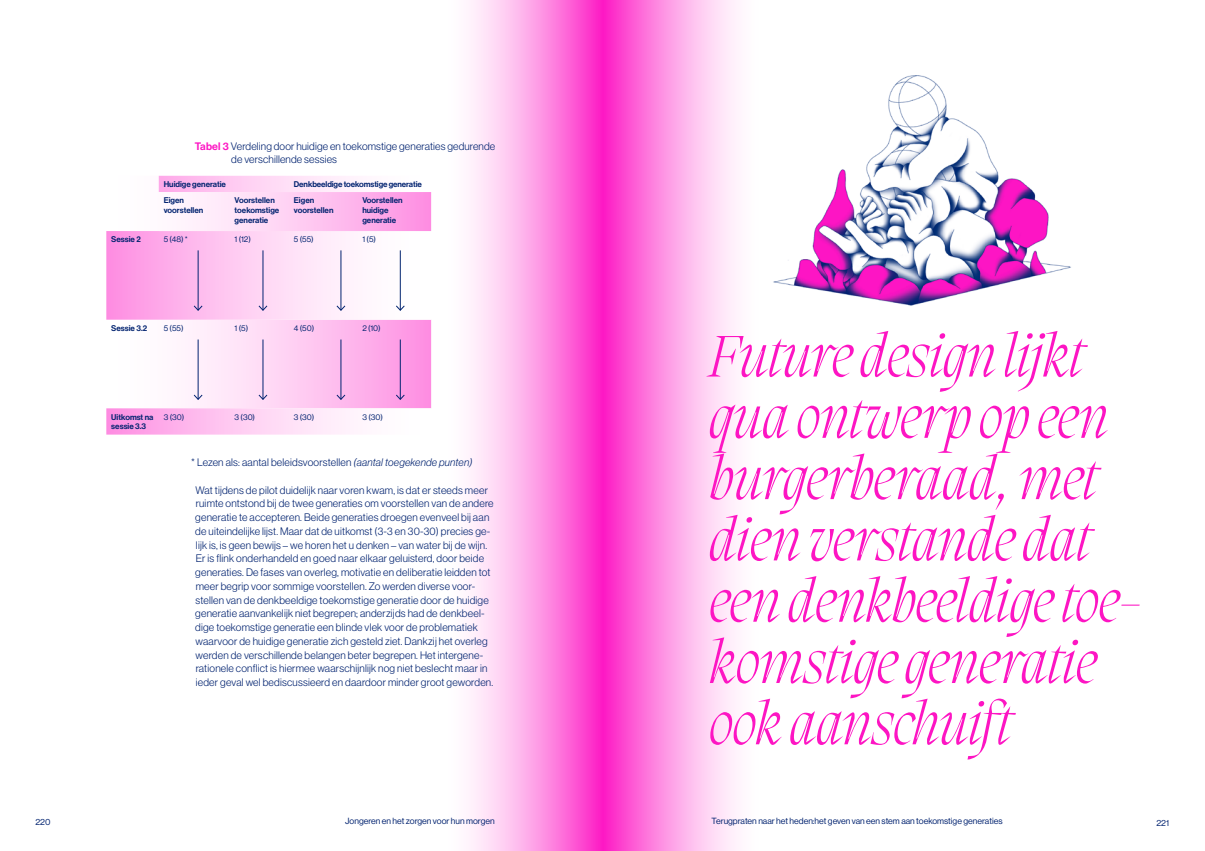
<style>
.page{position:relative;width:1205px;height:851px;background:#fff}
.page>*{position:absolute;margin:0;border:0;box-sizing:border-box;transform-origin:0 0}
.quote_groot{font:italic 200 60px/61.2px "Migra";letter-spacing:-.02em;color:#fd15c3}
.BODY_TEKST{font:10.62px/13.8px "N Haas Grotesk DS Pro 45 Lt";letter-spacing:.02em;color:#022370}
.t1{font:8.75px "N Haas Grotesk DS Pro 55 Rg";color:#022370}
.Tabel_kop{font:8.12px/9.8px "N Haas Grotesk DS Pro 65 Md";color:#022370}
.Tabel_body{font:8.12px "N Haas Grotesk DS Pro 55 Rg";color:#022370}
.s1{font-family:"N Haas Grotesk DS Pro 65 Md";color:#fd15c3}
.s2{font-family:"N Haas Grotesk DS Pro 46 Lt It"}
</style>
<div class="page">
<svg style="left:603px;top:0;width:136px;height:850px;background:#fe95e3"></svg>
<svg style="left:468px;top:0;width:135px;height:850px;background:#fe97e4"></svg>
<svg style="left:106px;top:319px;width:325px;height:89px"></svg>
<svg style="left:106px;top:176px;width:294px;height:143px"></svg>
<svg style="left:159px;top:192px;width:272px;height:39px"></svg>
<svg style="left:106px;top:408px;width:325px;height:26px"></svg>
<hr style="left:198px;top:250px;width:1px;height:60px;background:#022370">
<svg style="left:193px;top:305px;width:10px;height:6px"></svg>
<hr style="left:198px;top:339px;width:1px;height:60px;background:#022370">
<svg style="left:193px;top:394px;width:10px;height:6px"></svg>
<hr style="left:263px;top:250px;width:1px;height:60px;background:#022370">
<svg style="left:258px;top:305px;width:10px;height:6px"></svg>
<hr style="left:263px;top:339px;width:1px;height:60px;background:#022370">
<svg style="left:258px;top:394px;width:10px;height:6px"></svg>
<hr style="left:341px;top:250px;width:1px;height:60px;background:#022370">
<svg style="left:336px;top:305px;width:10px;height:6px"></svg>
<hr style="left:341px;top:339px;width:1px;height:60px;background:#022370">
<svg style="left:336px;top:394px;width:10px;height:6px"></svg>
<hr style="left:400px;top:250px;width:1px;height:60px;background:#022370">
<svg style="left:395px;top:305px;width:10px;height:6px"></svg>
<hr style="left:400px;top:339px;width:1px;height:60px;background:#022370">
<svg style="left:395px;top:394px;width:10px;height:6px"></svg>
<img style="left:773px;top:75px;width:298px;height:231px">
<p class="BODY_TEKST" style="left:231px;top:139px;width:265px;text-indent:-37px"><span class="s1">Tabel 3</span> Verdeling door huidige en toekomstige generaties gedurende de verschillende sessies</p>
<p class="Tabel_kop" style="left:164px;top:179px;width:64px">Huidige generatie</p>
<p class="Tabel_kop" style="left:294px;top:179px;width:129px">Denkbeeldige toekomstige generatie</p>
<p class="Tabel_kop" style="left:164px;top:196px;width:41px">Eigen voorstellen</p>
<p class="Tabel_kop" style="left:235px;top:196px;width:46px">Voorstellen toekomstige generatie</p>
<p class="Tabel_kop" style="left:294px;top:196px;width:41px">Eigen voorstellen</p>
<p class="Tabel_kop" style="left:362px;top:196px;width:42px">Voorstellen huidige generatie</p>
<p class="Tabel_kop" style="left:111px;top:235px;width:31px">Sessie 2</p>
<p class="Tabel_body" style="left:164px;top:235px;width:26px">5 (48) *</p>
<p class="Tabel_body" style="left:235px;top:235px;width:18px">1 (12)</p>
<p class="Tabel_body" style="left:294px;top:235px;width:21px">5 (55)</p>
<p class="Tabel_body" style="left:362px;top:235px;width:15px">1 (5)</p>
<p class="Tabel_kop" style="left:111px;top:323px;width:37px">Sessie 3.2</p>
<p class="Tabel_body" style="left:164px;top:323px;width:21px">5 (55)</p>
<p class="Tabel_body" style="left:235px;top:323px;width:15px">1 (5)</p>
<p class="Tabel_body" style="left:294px;top:323px;width:22px">4 (50)</p>
<p class="Tabel_body" style="left:362px;top:323px;width:20px">2 (10)</p>
<p class="Tabel_kop" style="left:111px;top:412px;width:44px">Uitkomst na sessie 3.3</p>
<p class="Tabel_body" style="left:164px;top:412px;width:22px">3 (30)</p>
<p class="Tabel_body" style="left:235px;top:412px;width:22px">3 (30)</p>
<p class="Tabel_body" style="left:294px;top:412px;width:22px">3 (30)</p>
<p class="Tabel_body" style="left:362px;top:412px;width:22px">3 (30)</p>
<p class="BODY_TEKST" style="left:191px;top:455px;width:283px">* Lezen als: aantal beleidsvoorstellen <span class="s2">(aantal toegekende punten)</span></p>
<p class="BODY_TEKST" style="left:195px;top:483px;width:300px">Wat tijdens de pilot duidelijk naar voren kwam, is dat er steeds meer ruimte ontstond bij de twee generaties om voorstellen van de andere generatie te accepteren. Beide generaties droegen evenveel bij aan de uiteindelijke lijst. Maar dat de uitkomst (3-3 en 30-30) precies ge&shy;lijk is, is geen bewijs – we horen het u denken – van water bij de wijn.<br>Er is flink onderhandeld en goed naar elkaar geluisterd, door beide generaties. De fases van overleg, motivatie en deliberatie leidden tot meer begrip voor sommige voorstellen. Zo werden diverse voor&shy;stellen van de denkbeeldige toekomstige generatie door de huidige generatie aanvankelijk niet begrepen; anderzijds had de denkbeel&shy;dige toekomstige generatie een blinde vlek voor de problematiek waarvoor de huidige generatie zich gesteld ziet. Dankzij het overleg werden de verschillende belangen beter begrepen. Het intergene&shy;rationele conflict is hiermee waarschijnlijk nog niet beslecht maar in ieder geval wel bediscussieerd en daardoor minder groot geworden.</p>
<p class="quote_groot" style="left:709px;top:324px;width:436px">Future design lijkt qua ontwerp op een burgerberaad, met dien verstande dat een denkbeeldige toe&shy;komstige generatie ook aanschuift</p>
<p class="t1" style="left:35px;top:816px;width:17px">220</p>
<p class="t1" style="left:345px;top:816px;width:151px">Jongeren en het zorgen voor hun morgen</p>
<p class="t1" style="left:711px;top:816px;width:292px">Terugpraten naar het heden:het geven van een stem aan toekomstige generaties</p>
<p class="t1" style="left:1156px;top:817px;width:14px">221</p>
</div>
